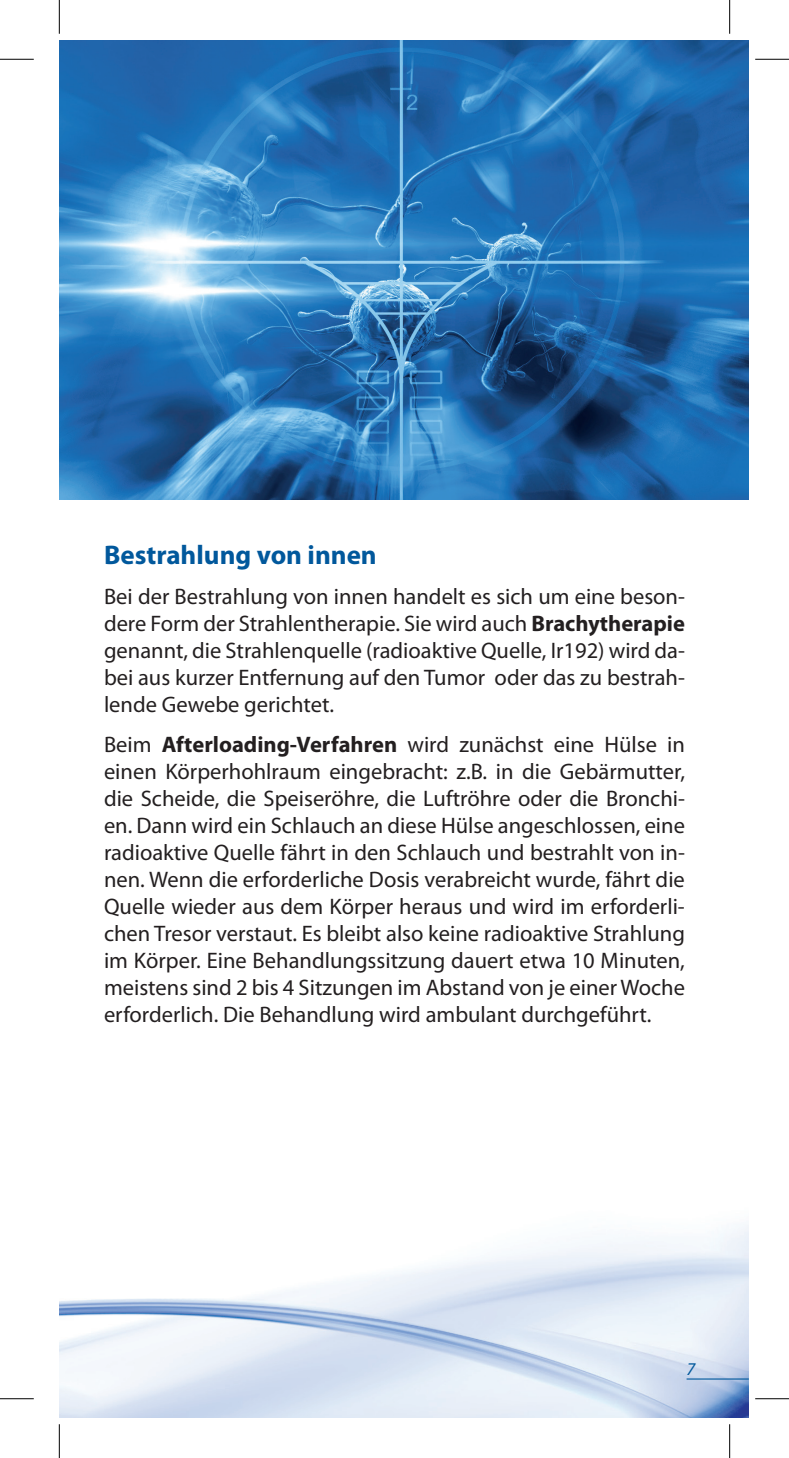
<style>
.page{position:relative;width:789px;height:1458px;background:#fff}
.page>*{position:absolute;margin:0;border:0;box-sizing:border-box;transform-origin:0 0}
.t1{font:700 27px "Myriad Pro";color:#01589c}
.t2{font:22.5px/27px "Myriad Pro";color:#231f20;text-align:justify}
.t3{font:italic 18px "Myriad Pro";color:#01589c}
.s1{font-weight:700}
</style>
<div class="page">
<img style="left:59px;top:1224px;width:689px;height:194px">
<hr style="left:686px;top:1378px;width:62px;height:1px;background:#01589c">
<img style="left:59px;top:40px;width:689px;height:459px">
<hr style="left:0;top:59px;width:34px;height:1px;background:#000">
<hr style="left:754px;top:59px;width:34px;height:1px;background:#000">
<hr style="left:0;top:1398px;width:34px;height:1px;background:#000">
<hr style="left:754px;top:1398px;width:34px;height:1px;background:#000">
<hr style="left:59px;top:0;width:1px;height:34px;background:#000">
<hr style="left:59px;top:1424px;width:1px;height:34px;background:#000">
<hr style="left:729px;top:0;width:1px;height:34px;background:#000">
<hr style="left:729px;top:1424px;width:1px;height:34px;background:#000">
<p class="t1" style="left:104px;top:538px;width:274px">Bestrahlung von innen</p>
<p class="t2" style="left:104px;top:583px;width:582px">Bei der Bestrahlung von innen handelt es sich um eine beson&shy;dere Form der Strahlentherapie. Sie wird auch <span class="s1">Brachytherapie </span>genannt, die Strahlenquelle (radioaktive Quelle, Ir192) wird da&shy;bei aus kurzer Entfernung auf den Tumor oder das zu bestrah&shy;lende Gewebe gerichtet.</p>
<p class="t2" style="left:104px;top:730px;width:582px">Beim <span class="s1">Afterloading-Verfahren</span> wird zunächst eine Hülse in einen Körperhohlraum eingebracht: z.B. in die Gebärmutter, die Scheide, die Speiseröhre, die Luftröhre oder die Bronchi&shy;en. Dann wird ein Schlauch an diese Hülse angeschlossen, eine radioaktive Quelle fährt in den Schlauch und bestrahlt von in&shy;nen. Wenn die erforderliche Dosis verabreicht wurde, fährt die Quelle wieder aus dem Körper heraus und wird im erforderli&shy;chen Tresor verstaut. Es bleibt also keine radioaktive Strahlung im Körper. Eine Behandlungssitzung dauert etwa 10 Minuten, meistens sind 2 bis 4 Sitzungen im Abstand von je einer Woche erforderlich. Die Behandlung wird ambulant durchgeführt.</p>
<p class="t3" style="left:686px;top:1358px;width:10px">7</p>
</div>
